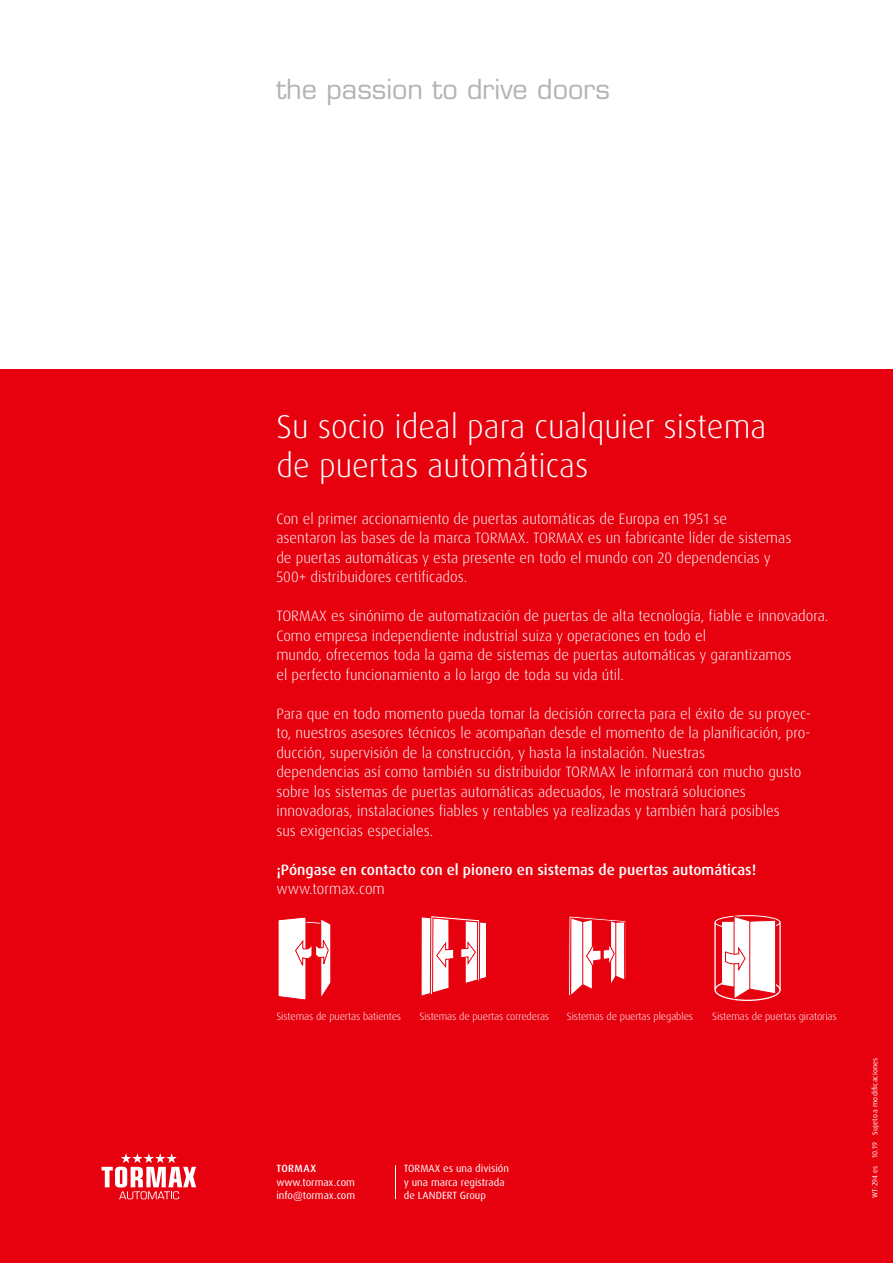
<style>
.page{position:relative;width:893px;height:1263px;background:#fff}
.page>*{position:absolute;margin:0;border:0;box-sizing:border-box;transform-origin:0 0}
.t1{font:300 33px/39px "Dax Pro";color:#fff}
.t2{font:27px "Eurostile";color:#b1b4b4}
.t3{font:300 15px/19.5px "Dax Pro";color:#fff}
.t4{font:500 15px "Dax Pro";color:#fff}
.t5{font:300 10.5px "Dax Pro";letter-spacing:-.01em;color:#fff}
.t6{font:10.5px/13.5px "Dax Pro";color:#fff}
.t7{font:500 10.5px "Dax Pro";letter-spacing:.045em;color:#fff}
.t8{font:7.5px "Dax Pro";letter-spacing:.025em;color:#fff}
</style>
<div class="page">
<div style="left:0;top:370px;width:893px;height:893px;background:#e7000e"></div>
<svg style="left:102px;top:1153px;width:94px;height:46px"></svg>
<svg style="left:422px;top:915px;width:64px;height:81px"></svg>
<div style="left:714px;top:915px;width:67px;height:14px;border:1px solid #fff;border-radius:50%"></div>
<div style="left:714px;top:979px;width:67px;height:22px;border:1px solid #fff;border-radius:50%"></div>
<hr style="left:779px;top:922px;width:2px;height:68px;background:#fff">
<hr style="left:714px;top:922px;width:2px;height:67px;background:#fff">
<svg style="left:722px;top:916px;width:54px;height:84px"></svg>
<svg style="left:568px;top:916px;width:58px;height:80px"></svg>
<svg style="left:278px;top:917px;width:53px;height:83px"></svg>
<hr style="left:395px;top:1165px;width:1px;height:34px;background:#fff">
<h2 class="t2" style="left:276px;top:73px;width:335px">the passion to drive doors</h2>
<h1 class="t1" style="left:276px;top:407px;width:491px">Su socio ideal para cualquier sistema de puertas automáticas</h1>
<p class="t3" style="left:276px;top:509px;width:516px">Con el primer accionamiento de puertas automáticas de Europa en 1951 se<br>asentaron las bases de la marca TORMAX. TORMAX es un fabricante líder de sistemas de puertas automáticas y esta presente en todo el mundo con 20 dependencias y 500+ distribuidores certificados.</p>
<p class="t3" style="left:276px;top:606px;width:554px">TORMAX es sinónimo de automatización de puertas de alta tecnología, fiable e innovadora.<br>Como empresa independiente industrial suiza y operaciones en todo el<br>mundo, ofrecemos toda la gama de sistemas de puertas automáticas y garantizamos<br>el perfecto funcionamiento a lo largo de toda su vida útil.</p>
<p class="t3" style="left:276px;top:704px;width:536px">Para que en todo momento pueda tomar la decisión correcta para el éxito de su proyec&shy;to, nuestros asesores técnicos le acompañan desde el momento de la planificación, pro&shy;ducción, supervisión de la construcción, y hasta la instalación. Nuestras<br>dependencias así como también su distribuidor TORMAX le informará con mucho gusto sobre los sistemas de puertas automáticas adecuados, le mostrará soluciones innovadoras, instalaciones fiables y rentables ya realizadas y también hará posibles<br>sus exigencias especiales.</p>
<p class="t4" style="left:276px;top:860px;width:481px">¡Póngase en contacto con el pionero en sistemas de puertas automáticas!</p>
<p class="t3" style="left:276px;top:879px;width:110px">www.tormax.com</p>
<p class="t5" style="left:276px;top:1010px;width:126px">Sistemas de puertas batientes</p>
<p class="t5" style="left:419px;top:1010px;width:131px">Sistemas de puertas correderas</p>
<p class="t5" style="left:567px;top:1010px;width:128px">Sistemas de puertas plegables</p>
<p class="t5" style="left:712px;top:1010px;width:126px">Sistemas de puertas giratorias</p>
<p class="t7" style="left:276px;top:1162px;width:41px">TORMAX</p>
<p class="t6" style="left:276px;top:1175px;width:80px">www.tormax.com info@tormax.com</p>
<p class="t6" style="left:404px;top:1162px;width:107px">TORMAX es una división y una marca registrada de LANDERT Group</p>
<p class="t8" style="left:870px;top:1198px;width:142px;rotate:-90deg">WT-294 es 10.19 Sujeto a modificaciones</p>
</div>
